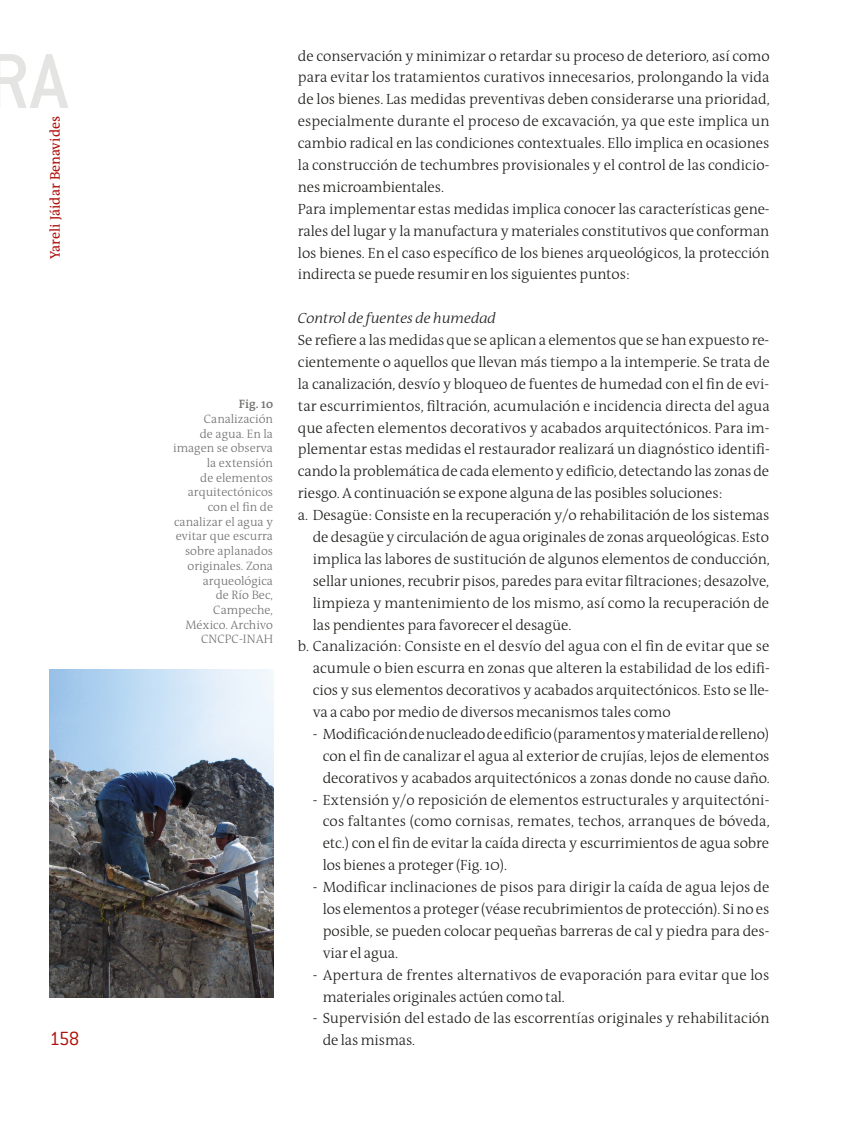
<style>
.page{position:relative;width:844px;height:1141px;background:#fff}
.page>*{position:absolute;margin:0;border:0;box-sizing:border-box;transform-origin:0 0}
.t1{font:500 85.58px "Conduit ITC";color:#e4e4e3}
.t2{font:300 21px "Conduit ITC";color:#ae0f0a}
.t3{font:300 14.88px/21.9px "The Antiqua B3";letter-spacing:-.005em;color:#1d1d1b}
.t4{font:italic 300 14.88px "The Antiqua B3 i";letter-spacing:-.01em;color:#1d1d1b}
.t5{font:14px "The Antiqua B5";color:#ae0f0a}
.t6{font:300 12.25px/14.7px "The Antiqua B3";color:#70706f;text-align:right}
.t7{font:600 12.25px "The Antiqua B6";color:#70706f}
</style>
<div class="page">
<img style="left:50px;top:669px;width:223px;height:329px">
<h1 class="t1" style="left:-14px;top:33px;width:84px">RA</h1>
<p class="t5" style="left:48px;top:259px;width:144px;rotate:-90deg">Yareli Jáidar Benavides</p>
<h2 class="t2" style="left:50px;top:1027px;width:31px">158</h2>
<p class="t7" style="left:239px;top:398px;width:36px">Fig. 1o</p>
<p class="t6" style="left:173px;top:412px;width:101px">Canalización<br>de agua. En la imagen se observa la extensión<br>de elementos arquitectónicos con el fin de canalizar el agua y evitar que escurra sobre aplanados originales. Zona arqueológica<br>de Río Bec,<br>Campeche,<br>México. Archivo<br>CNCPC-INAH</p>
<p class="t3" style="left:298px;top:45px;width:473px">de conservación y minimizar o retardar su proceso de deterioro, así como para evitar los tratamientos curativos innecesarios, prolongando la vida de los bienes. Las medidas preventivas deben considerarse una prioridad, especialmente durante el proceso de excavación, ya que este implica un cambio radical en las condiciones contextuales. Ello implica en ocasiones la construcción de techumbres provisionales y el control de las condicio&shy;nes microambientales.<br>Para implementar estas medidas implica conocer las características gene&shy;rales del lugar y la manufactura y materiales constitutivos que conforman los bienes. En el caso específico de los bienes arqueológicos, la protección indirecta se puede resumir en los siguientes puntos:</p>
<p class="t4" style="left:298px;top:311px;width:199px">Control de fuentes de humedad</p>
<p class="t3" style="left:298px;top:330px;width:473px">Se refiere a las medidas que se aplican a elementos que se han expuesto re-</p>
<p class="t3" style="left:298px;top:352px;width:473px">cientemente o aquellos que llevan más tiempo a la intemperie. Se trata de</p>
<p class="t3" style="left:298px;top:373px;width:472px">la canalización, desvío y bloqueo de fuentes de humedad con el fin de evi-</p>
<p class="t3" style="left:298px;top:395px;width:473px">tar escurrimientos, filtración, acumulación e incidencia directa del agua</p>
<p class="t3" style="left:298px;top:417px;width:473px">que afecten elementos decorativos y acabados arquitectónicos. Para im-</p>
<p class="t3" style="left:298px;top:439px;width:473px">plementar estas medidas el restaurador realizará un diagnóstico identifi-</p>
<p class="t3" style="left:298px;top:461px;width:473px">cando la problemática de cada elemento y edificio, detectando las zonas de</p>
<p class="t3" style="left:298px;top:483px;width:426px">riesgo. A continuación se expone alguna de las posibles soluciones:</p>
<p class="t3" style="left:298px;top:505px;width:473px">a. Desagüe: Consiste en la recuperación y/o rehabilitación de los sistemas</p>
<p class="t3" style="left:313px;top:527px;width:458px">de desagüe y circulación de agua originales de zonas arqueológicas. Esto</p>
<p class="t3" style="left:313px;top:549px;width:458px">implica las labores de sustitución de algunos elementos de conducción,</p>
<p class="t3" style="left:313px;top:570px;width:458px">sellar uniones, recubrir pisos, paredes para evitar filtraciones; desazolve,</p>
<p class="t3" style="left:313px;top:592px;width:458px">limpieza y mantenimiento de los mismo, así como la recuperación de</p>
<p class="t3" style="left:313px;top:614px;width:260px">las pendientes para favorecer el desagüe.</p>
<p class="t3" style="left:298px;top:636px;width:473px">b. Canalización: Consiste en el desvío del agua con el fin de evitar que se</p>
<p class="t3" style="left:313px;top:658px;width:458px">acumule o bien escurra en zonas que alteren la estabilidad de los edifi-</p>
<p class="t3" style="left:313px;top:680px;width:458px">cios y sus elementos decorativos y acabados arquitectónicos. Esto se lle-</p>
<p class="t3" style="left:313px;top:702px;width:359px">va a cabo por medio de diversos mecanismos tales como</p>
<p class="t3" style="left:322px;top:724px;width:448px;text-align:justify;text-indent:-10px">- Modificación de nucleado de edificio (paramentos y material de relleno) con el fin de canalizar el agua al exterior de crujías, lejos de elementos decorativos y acabados arquitectónicos a zonas donde no cause daño.</p>
<p class="t3" style="left:322px;top:789px;width:448px;text-align:justify;text-indent:-10px">- Extensión y/o reposición de elementos estructurales y arquitectóni&shy;cos faltantes (como cornisas, remates, techos, arranques de bóveda, etc.) con el fin de evitar la caída directa y escurrimientos de agua sobre los bienes a proteger (Fig. 10).</p>
<p class="t3" style="left:322px;top:877px;width:448px;text-align:justify;text-indent:-10px">- Modificar inclinaciones de pisos para dirigir la caída de agua lejos de los elementos a proteger (véase recubrimientos de protección). Si no es posible, se pueden colocar pequeñas barreras de cal y piedra para des&shy;viar el agua.</p>
<p class="t3" style="left:322px;top:964px;width:448px;text-indent:-10px">- Apertura de frentes alternativos de evaporación para evitar que los materiales originales actúen como tal.</p>
<p class="t3" style="left:322px;top:1008px;width:448px;text-indent:-10px">- Supervisión del estado de las escorrentías originales y rehabilitación de las mismas.</p>
</div>
